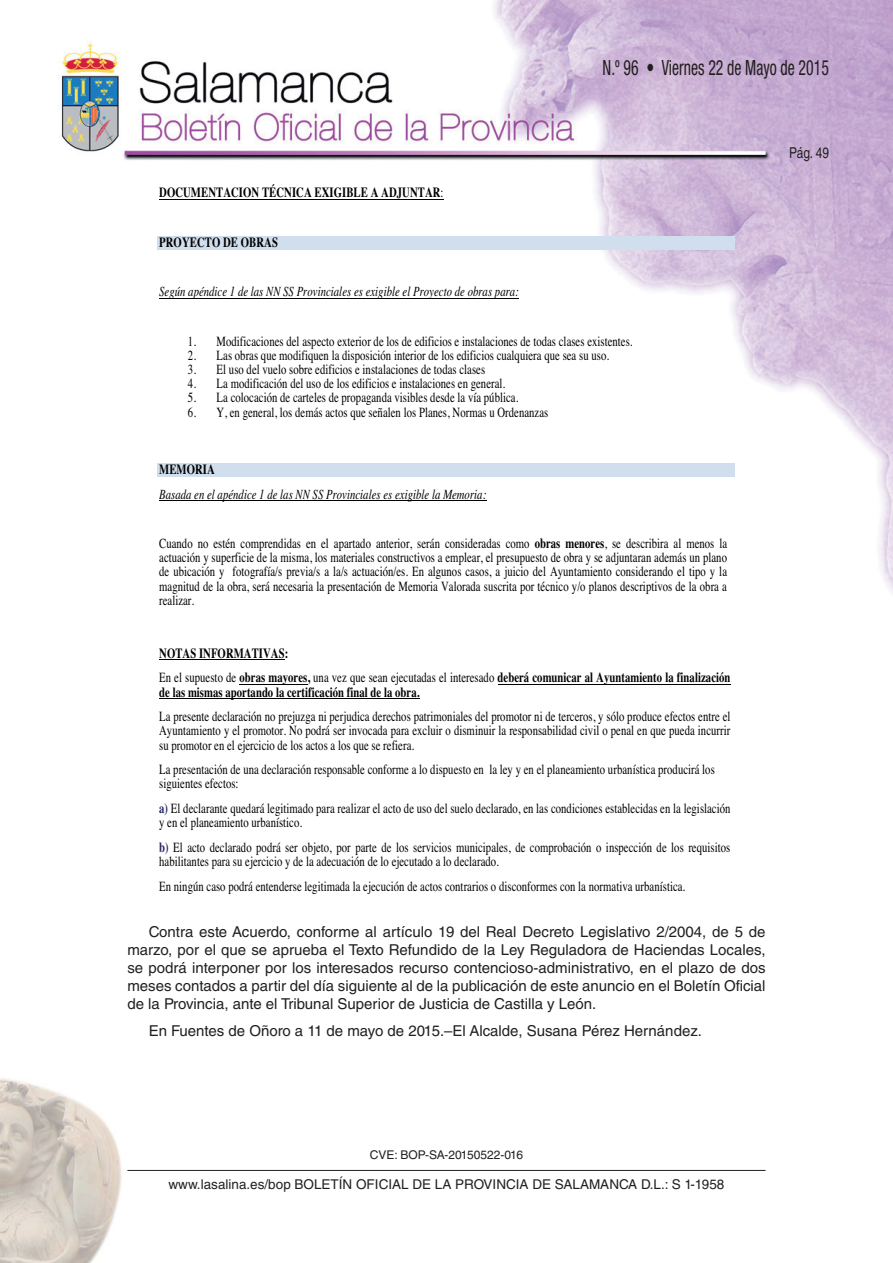
<style>
.page{position:relative;width:893px;height:1263px;background:#fff}
.page>*{position:absolute;margin:0;border:0;box-sizing:border-box;transform-origin:0 0}
.t1{font:condensed 21px "Helvetica Neue LT Std";color:#231f20;scale:.75 1}
.t2{font:15px/18px "Helvetica LT Std";color:#231f20;text-align:justify}
.t3{font:15px "Helvetica LT Std";color:#231f20;scale:.8 1}
.t4{font:13.95px/14.1px "Times";letter-spacing:.005em;color:#000;scale:.76 1}
.t5{font:700 13.95px/24.6px "Times";letter-spacing:.005em;color:#000;scale:.76 1}
.t6{font:italic 13.95px "Times";letter-spacing:.005em;color:#000;scale:.76 1}
.t7{font:13.5px "Helvetica LT Std";color:#231f20}
.t8{font:12px "Helvetica LT Std";color:#231f20}
.s1{font-weight:400}
.s2{font-weight:700}
.s3{font-weight:700;color:#24265f}
</style>
<div class="page">
<img style="left:1px;top:1px;width:891px;height:1262px">
<hr style="left:127px;top:1170px;width:638px;height:1px;background:#231f20">
<hr style="left:159px;top:199px;width:284px;height:1px;background:#000">
<div style="left:157px;top:236px;width:577px;height:14px;background:#d0deed"></div>
<hr style="left:159px;top:298px;width:360px;height:1px;background:#000">
<div style="left:157px;top:463px;width:577px;height:14px;background:#d0deed"></div>
<hr style="left:159px;top:500px;width:327px;height:1px;background:#000">
<hr style="left:159px;top:659px;width:126px;height:1px;background:#000">
<hr style="left:239px;top:684px;width:68px;height:1px;background:#000">
<hr style="left:497px;top:684px;width:233px;height:1px;background:#000">
<hr style="left:159px;top:698px;width:260px;height:1px;background:#000">
<h1 class="t1" style="left:602px;top:60px;width:303px">N.º 96 • Viernes 22 de Mayo de 2015</h1>
<p class="t5" style="left:159px;top:182px;width:375px">DOCUMENTACION TÉCNICA EXIGIBLE A ADJUNTAR<span class="s1">:</span></p>
<p class="t5" style="left:159px;top:231px;width:158px">PROYECTO DE OBRAS</p>
<p class="t6" style="left:159px;top:286px;width:474px">Según apéndice 1 de las NN SS Provinciales es exigible el Proyecto de obras para:</p>
<p class="t4" style="left:188px;top:335px;width:586px">1. Modificaciones del aspecto exterior de los de edificios e instalaciones de todas clases existentes.</p>
<p class="t4" style="left:188px;top:349px;width:555px">2. Las obras que modifiquen la disposición interior de los edificios cualquiera que sea su uso.</p>
<p class="t4" style="left:188px;top:364px;width:392px">3. El uso del vuelo sobre edificios e instalaciones de todas clases</p>
<p class="t4" style="left:188px;top:378px;width:419px">4. La modificación del uso de los edificios e instalaciones en general.</p>
<p class="t4" style="left:188px;top:392px;width:436px">5. La colocación de carteles de propaganda visibles desde la vía pública.</p>
<p class="t4" style="left:188px;top:406px;width:475px">6. Y, en general, los demás actos que señalen los Planes, Normas u Ordenanzas</p>
<p class="t5" style="left:159px;top:458px;width:75px">MEMORIA</p>
<p class="t6" style="left:159px;top:489px;width:432px">Basada en el apéndice 1 de las NN SS Provinciales es exigible la Memoria:</p>
<p class="t4" style="left:159px;top:538px;width:748px;text-align:justify">Cuando no estén comprendidas en el apartado anterior, serán consideradas como <span class="s2">obras menores</span>, se describira al menos la actuación y superficie de la misma, los materiales constructivos a emplear, el presupuesto de obra y se adjuntaran además un plano de ubicación y fotografía/s previa/s a la/s actuación/es. En algunos casos, a juicio del Ayuntamiento considerando el tipo y la magnitud de la obra, será necesaria la presentación de Memoria Valorada suscrita por técnico y/o planos descriptivos de la obra a realizar.</p>
<p class="t5" style="left:159px;top:642px;width:753px">NOTAS INFORMATIVAS:<br><span class="s1">En el supuesto de</span> obras mayores, <span class="s1">una vez que sean ejecutadas el interesado</span> deberá comunicar al Ayuntamiento la finalización</p>
<p class="t5" style="left:159px;top:681px;width:344px">de las mismas aportando la certificación final de la obra.</p>
<p class="t4" style="left:159px;top:711px;width:753px;text-align:justify">La presente declaración no prejuzga ni perjudica derechos patrimoniales del promotor ni de terceros, y sólo produce efectos entre el Ayuntamiento y el promotor. No podrá ser invocada para excluir o disminuir la responsabilidad civil o penal en que pueda incurrir su promotor en el ejercicio de los actos a los que se refiera.</p>
<p class="t4" style="left:159px;top:764px;width:732px">La presentación de una declaración responsable conforme a lo dispuesto en la ley y en el planeamiento urbanística producirá los siguientes efectos:</p>
<p class="t4" style="left:159px;top:803px;width:753px"><span class="s3">a)</span> El declarante quedará legitimado para realizar el acto de uso del suelo declarado, en las condiciones establecidas en la legislación y en el planeamiento urbanístico.</p>
<p class="t4" style="left:159px;top:841px;width:753px"><span class="s3">b)</span> El acto declarado podrá ser objeto, por parte de los servicios municipales, de comprobación o inspección de los requisitos habilitantes para su ejercicio y de la adecuación de lo ejecutado a lo declarado.</p>
<p class="t4" style="left:159px;top:881px;width:693px">En ningún caso podrá entenderse legitimada la ejecución de actos contrarios o disconformes con la normativa urbanística.</p>
<p class="t2" style="left:127px;top:924px;width:639px;text-indent:21px">Contra este Acuerdo, conforme al artículo 19 del Real Decreto Legislativo 2/2004, de 5 de marzo, por el que se aprueba el Texto Refundido de la Ley Reguladora de Haciendas Locales, se podrá interponer por los interesados recurso contencioso-administrativo, en el plazo de dos meses contados a partir del día siguiente al de la publicación de este anuncio en el Boletín Oficial de la Provincia, ante el Tribunal Superior de Justicia de Castilla y León.</p>
<p class="t2" style="left:149px;top:1023px;width:555px">En Fuentes de Oñoro a 11 de mayo de 2015.–El Alcalde, Susana Pérez Hernández.</p>
<p class="t3" style="left:789px;top:147px;width:51px">Pág. 49</p>
<p class="t8" style="left:370px;top:1150px;width:155px">CVE: BOP-SA-20150522-016</p>
<p class="t7" style="left:168px;top:1179px;width:557px">www.lasalina.es/bop BOLETÍN OFICIAL DE LA PROVINCIA DE SALAMANCA D.L.: S 1-1958</p>
</div>
